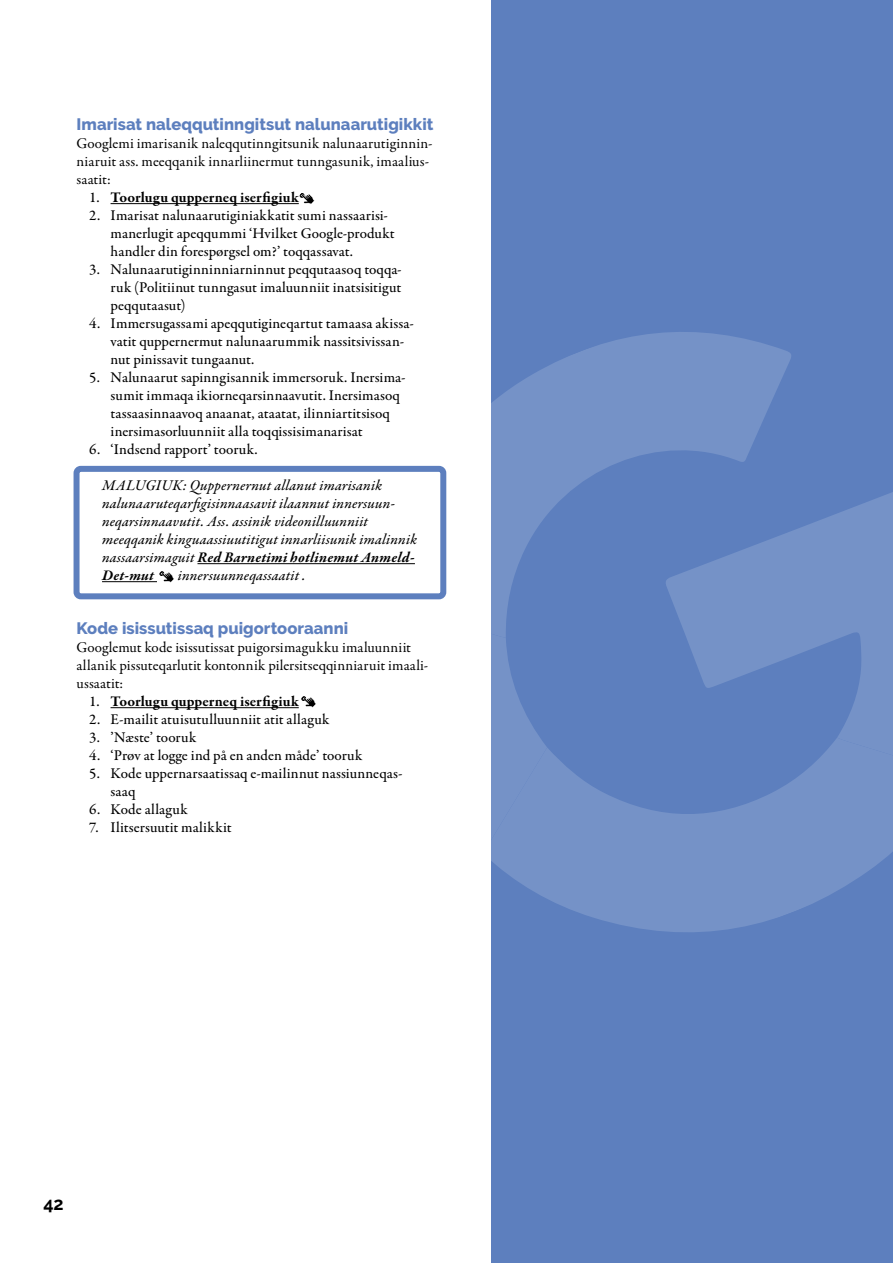
<style>
.page{position:relative;width:893px;height:1263px;background:#fff}
.page>*{position:absolute;margin:0;border:0;box-sizing:border-box;transform-origin:0 0}
.t1{font:700 18px "Raleway";color:#000}
.t2{font:800 16.5px "Raleway";color:#5d7fbe}
.t3{font:500 15px/18px "Garamond Premr Pro";letter-spacing:.005em;color:#000}
.t4{font:15px/18px "Garamond Premr Pro";letter-spacing:.005em;color:#000}
.t5{font:15px/18px "Garamond Premr Pro Med It";letter-spacing:.01em;color:#000}
.t6{font:700 15px "Garamond Premr Pro";letter-spacing:.005em;color:#000}
.t7{font:italic 700 15px/18px "Garamond Premr Pro";letter-spacing:.02em;color:#000}
.s1{font-weight:500}
.s2{font-family:"Garamond Premr Pro Med It";font-weight:400;font-style:normal}
</style>
<div class="page">
<div style="left:491px;top:0;width:402px;height:1263px;background:#5d7fbe"></div>
<svg style="left:387px;top:332px;width:404px;height:271px"></svg>
<svg style="left:491px;top:748px;width:402px;height:184px;fill:#7592c7"></svg>
<svg style="left:665px;top:479px;width:228px;height:294px"></svg>
<svg style="left:491px;top:603px;width:56px;height:250px"></svg>
<div style="left:77px;top:469px;width:366px;height:127px;background:#fff;border-radius:4px"></div>
<div style="left:74px;top:466px;width:372px;height:133px;border:6px solid #5d7fbe;border-radius:4px"></div>
<hr style="left:111px;top:203px;width:188px;height:1px;background:#000">
<hr style="left:197px;top:563px;width:218px;height:1px;background:#000">
<hr style="left:102px;top:581px;width:55px;height:1px;background:#000">
<hr style="left:111px;top:707px;width:188px;height:1px;background:#000">
<svg style="left:301px;top:696px;width:15px;height:11px"></svg>
<svg style="left:159px;top:571px;width:15px;height:12px"></svg>
<svg style="left:299px;top:193px;width:16px;height:11px"></svg>
<p class="t2" style="left:77px;top:115px;width:358px">Imarisat naleqqutinngitsut nalunaarutigikkit</p>
<p class="t4" style="left:77px;top:135px;width:358px">Googlemi imarisanik naleqqutinngitsunik nalunaarutiginnin&shy;niaruit ass. meeqqanik innarliinermut tunngasunik, imaalius&shy;saatit:</p>
<p class="t6" style="left:89px;top:188px;width:211px"><span class="s1">1.</span> Toorlugu qupperneq iserfigiuk</p>
<p class="t3" style="left:111px;top:207px;width:286px;text-indent:-21px">2. Imarisat nalunaarutiginiakkatit sumi nassaarisi&shy;manerlugit apeqqummi ‘Hvilket Google-produkt handler din forespørgsel om?’ toqqassavat.</p>
<p class="t3" style="left:111px;top:261px;width:293px;text-align:justify;text-indent:-21px">3. Nalunaarutiginninniarninnut peqqutaasoq toqqa&shy;ruk (Politiinut tunngasut imaluunniit inatsisitigut peqqutaasut)</p>
<p class="t3" style="left:111px;top:315px;width:305px;text-indent:-21px">4. Immersugassami apeqqutigineqartut tamaasa akissa&shy;vatit quppernermut nalunaarummik nassitsivissan&shy;nut pinissavit tungaanut.</p>
<p class="t3" style="left:111px;top:369px;width:297px;text-indent:-21px">5. Nalunaarut sapinngisannik immersoruk. Inersima&shy;sumit immaqa ikiorneqarsinnaavutit. Inersimasoq tassaasinnaavoq anaanat, ataatat, ilinniartitsisoq inersimasorluunniit alla toqqissisimanarisat</p>
<p class="t3" style="left:89px;top:441px;width:170px">6. ‘Indsend rapport’ tooruk.</p>
<p class="t5" style="left:102px;top:477px;width:317px">MALUGIUK: Quppernernut allanut imarisanik nalunaaruteqarfigisinnaasavit ilaannut innersuun&shy;neqarsinnaavutit. Ass. assinik videonilluunniit meeqqanik kinguaassiuutitigut innarliisunik imalinnik</p>
<p class="t7" style="left:102px;top:549px;width:314px"><span class="s2">nassaarsimaguit</span> Red Barnetimi hotlinemut Anmeld-<br>Det-mut</p>
<p class="t5" style="left:178px;top:567px;width:129px">innersuunneqassaatit .</p>
<p class="t2" style="left:77px;top:619px;width:273px">Kode isissutissaq puigortooraanni</p>
<p class="t4" style="left:77px;top:639px;width:353px">Googlemut kode isissutissat puigorsimagukku imaluunniit allanik pissuteqarlutit kontonnik pilersitseqqinniaruit imaali&shy;ussaatit:</p>
<p class="t6" style="left:89px;top:692px;width:211px"><span class="s1">1.</span> Toorlugu qupperneq iserfigiuk</p>
<p class="t3" style="left:89px;top:711px;width:242px">2. E-mailit atuisutulluunniit atit allaguk</p>
<p class="t3" style="left:89px;top:729px;width:108px">3. ’Næste’ tooruk</p>
<p class="t3" style="left:89px;top:747px;width:275px">4. ‘Prøv at logge ind på en anden måde’ tooruk</p>
<p class="t3" style="left:111px;top:765px;width:293px;text-indent:-21px">5. Kode uppernarsaatissaq e-mailinnut nassiunneqas&shy;saaq</p>
<p class="t3" style="left:89px;top:801px;width:100px">6. Kode allaguk</p>
<p class="t3" style="left:89px;top:819px;width:144px">7. Ilitsersuutit malikkit</p>
<p class="t1" style="left:43px;top:1193px;width:22px">42</p>
</div>
